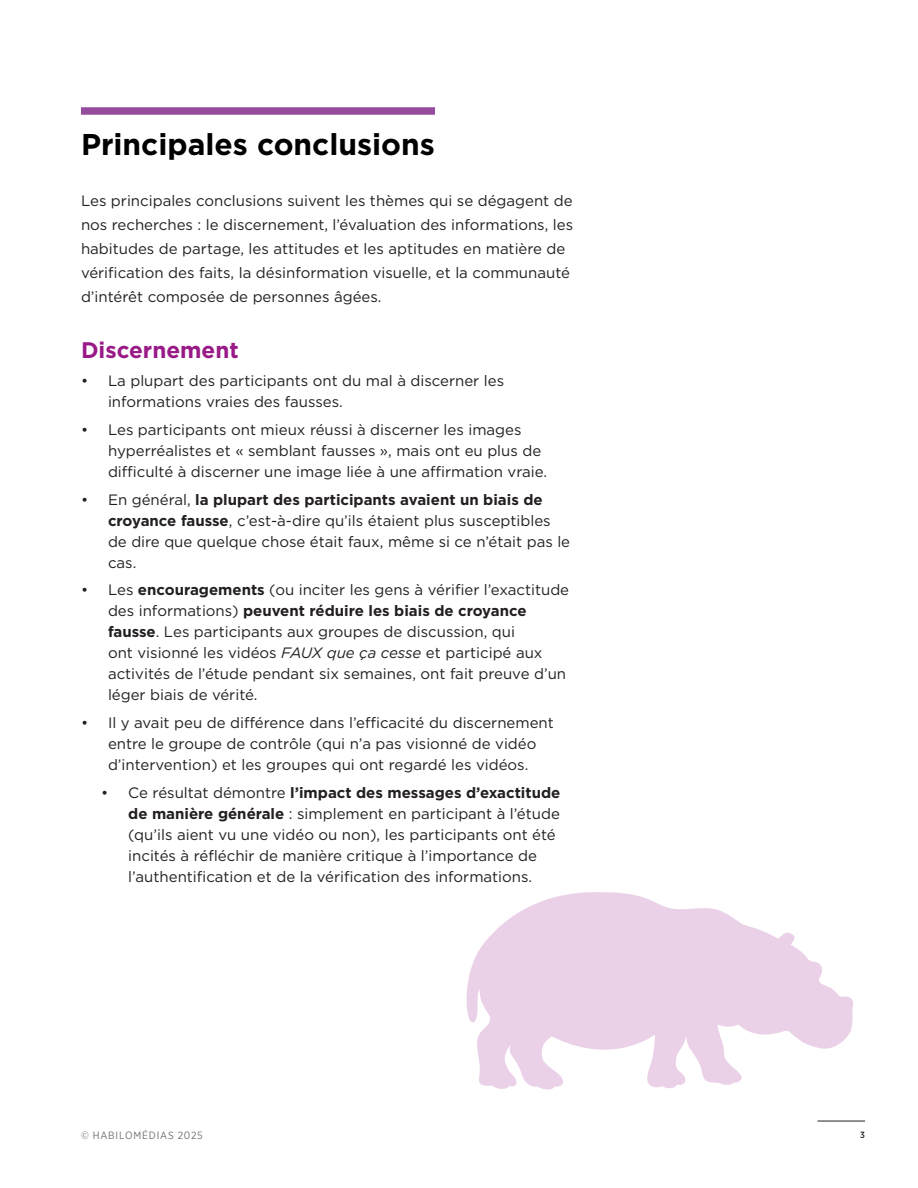
<style>
.page{position:relative;width:918px;height:1188px;background:#fff}
.page>*{position:absolute;margin:0;border:0;box-sizing:border-box;transform-origin:0 0}
.Header_1{font:700 30px "Gotham";color:#000}
.Header_2{font:700 22.5px "Gotham";color:#991a87}
.reg_body_text{font:15px/21px "Gotham";color:#231f20}
.t1{font:10.5px "Gotham Narrow";letter-spacing:.075em;color:#6f7073}
.t2{font:500 9px "Gotham Narrow";color:#231f20}
.s1{font-weight:700}
.s2{font-style:italic}
</style>
<div class="page">
<hr style="left:818px;top:1121px;width:47px;height:1px;background:#231f20">
<div style="left:81px;top:107px;width:354px;height:8px;background:#954c9c"></div>
<svg style="left:466px;top:892px;width:387px;height:198px;fill:#ead1e7"></svg>
<p class="Header_1" style="left:81px;top:125px;width:355px">Principales conclusions</p>
<p class="reg_body_text" style="left:81px;top:189px;width:494px;line-height:24px">Les principales conclusions suivent les thèmes qui se dégagent de nos recherches : le discernement, l’évaluation des informations, les habitudes de partage, les attitudes et les aptitudes en matière de vérification des faits, la désinformation visuelle, et la communauté d’intérêt composée de personnes âgées.</p>
<p class="Header_2" style="left:81px;top:336px;width:159px">Discernement</p>
<p class="reg_body_text" style="left:108px;top:370px;width:398px;text-indent:-27px">• La plupart des participants ont du mal à discerner les informations vraies des fausses.</p>
<p class="reg_body_text" style="left:108px;top:419px;width:441px;text-indent:-27px">• Les participants ont mieux réussi à discerner les images hyperréalistes et « semblant fausses », mais ont eu plus de difficulté à discerner une image liée à une affirmation vraie.</p>
<p class="reg_body_text" style="left:108px;top:489px;width:464px;text-indent:-27px">• En général, <span class="s1">la plupart des participants avaient un biais de croyance fausse</span>, c’est-à-dire qu’ils étaient plus susceptibles de dire que quelque chose était faux, même si ce n’était pas le cas.</p>
<p class="reg_body_text" style="left:108px;top:579px;width:463px;text-indent:-27px">• Les <span class="s1">encouragements</span> (ou inciter les gens à vérifier l’exactitude des informations) <span class="s1">peuvent réduire les biais de croyance fausse</span>. Les participants aux groupes de discussion, qui<br>ont visionné les vidéos <span class="s2">FAUX que ça cesse</span> et participé aux activités de l’étude pendant six semaines, ont fait preuve d’un léger biais de vérité.</p>
<p class="reg_body_text" style="left:108px;top:712px;width:447px;text-indent:-27px">• Il y avait peu de différence dans l’efficacité du discernement entre le groupe de contrôle (qui n’a pas visionné de vidéo d’intervention) et les groupes qui ont regardé les vidéos.</p>
<p class="reg_body_text" style="left:128px;top:782px;width:434px;text-indent:-27px">• Ce résultat démontre <span class="s1">l’impact des messages d’exactitude de manière générale</span> : simplement en participant à l’étude (qu’ils aient vu une vidéo ou non), les participants ont été incités à réfléchir de manière critique à l’importance de l’authentification et de la vérification des informations.</p>
<p class="t1" style="left:81px;top:1129px;width:123px">© HABILOMÉDIAS 2025</p>
<p class="t2" style="left:860px;top:1129px;width:6px">3</p>
</div>
